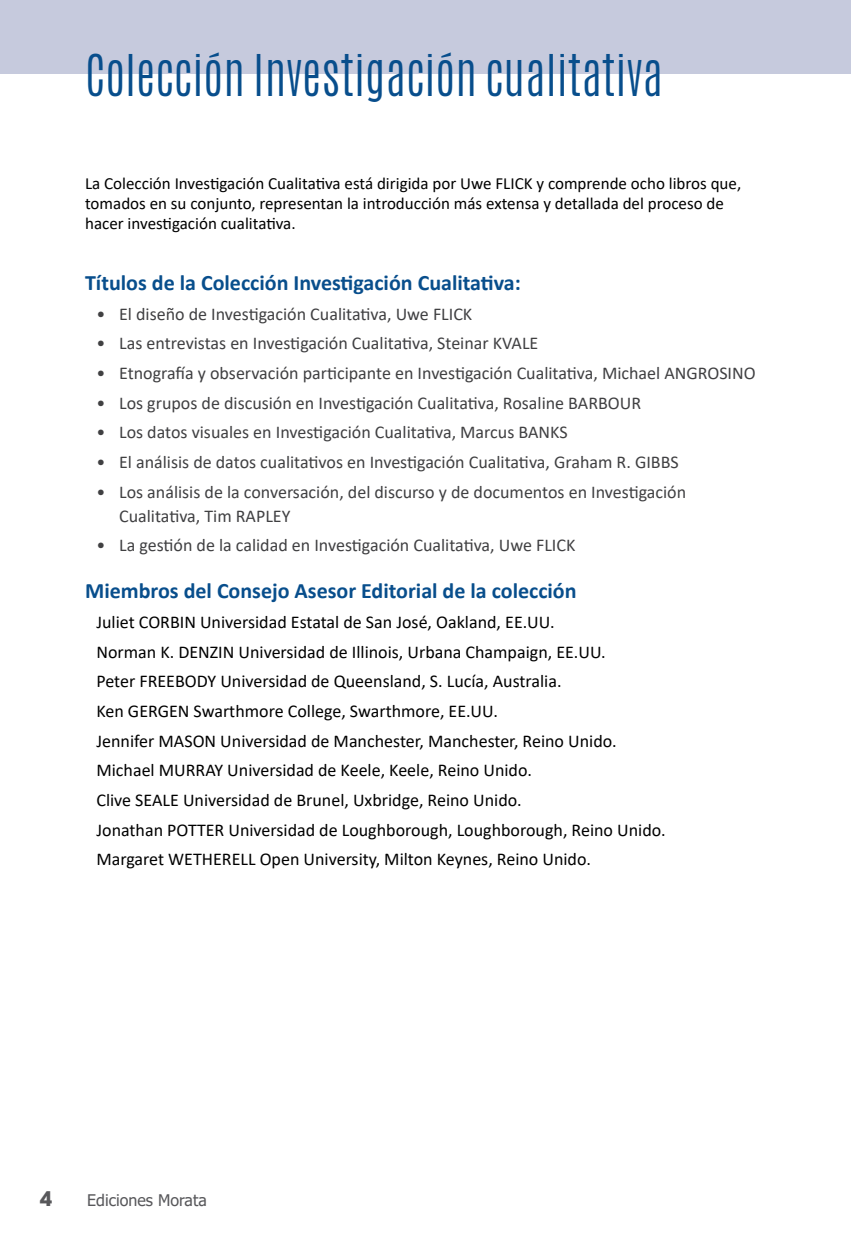
<style>
.page{position:relative;width:851px;height:1248px;background:#fff}
.page>*{position:absolute;margin:0;border:0;box-sizing:border-box;transform-origin:0 0}
.t1{font:300 48px "Antonio";color:#084e8c}
.t2{font:700 22px "Calibri";color:#084e8c}
.t3{font:700 20px "ITC Avant Garde Std";color:#58585b}
.t4{font:18px/24px "Calibri";color:#404042}
.t5{font:18px/29.6px "Calibri";color:#000}
.t6{font:17px/20.4px "Calibri";color:#000}
.t7{font:16px "Tahoma";color:#58585b}
</style>
<div class="page">
<div style="left:0;top:0;width:850px;height:74px;background:#c6cadd"></div>
<h1 class="t1" style="left:85px;top:41px;width:579px">Colección Investigación cualitativa</h1>
<p class="t6" style="left:85px;top:172px;width:657px">La Colección Investigación Cualitativa está dirigida por Uwe FLICK y comprende ocho libros que, tomados en su conjunto, representan la introducción más extensa y detallada del proceso de hacer investigación cualitativa.</p>
<p class="t2" style="left:85px;top:267px;width:437px">Títulos de la Colección Investigación Cualitativa:</p>
<p class="t4" style="left:96px;top:301px;width:377px">• El diseño de Investigación Cualitativa, Uwe FLICK</p>
<p class="t4" style="left:96px;top:331px;width:443px">• Las entrevistas en Investigación Cualitativa, Steinar KVALE</p>
<p class="t4" style="left:96px;top:360px;width:660px">• Etnografía y observación participante en Investigación Cualitativa, Michael ANGROSINO</p>
<p class="t4" style="left:96px;top:390px;width:546px">• Los grupos de discusión en Investigación Cualitativa, Rosaline BARBOUR</p>
<p class="t4" style="left:96px;top:420px;width:472px">• Los datos visuales en Investigación Cualitativa, Marcus BANKS</p>
<p class="t4" style="left:96px;top:449px;width:583px">• El análisis de datos cualitativos en Investigación Cualitativa, Graham R. GIBBS</p>
<p class="t4" style="left:119px;top:479px;width:568px;text-indent:-23px">• Los análisis de la conversación, del discurso y de documentos en Investigación<br>Cualitativa, Tim RAPLEY</p>
<p class="t4" style="left:96px;top:533px;width:480px">• La gestión de la calidad en Investigación Cualitativa, Uwe FLICK</p>
<p class="t2" style="left:85px;top:575px;width:493px">Miembros del Consejo Asesor Editorial de la colección</p>
<p class="t5" style="left:96px;top:606px;width:570px">Juliet CORBIN Universidad Estatal de San José, Oakland, EE.UU.<br>Norman K. DENZIN Universidad de Illinois, Urbana Champaign, EE.UU.<br>Peter FREEBODY Universidad de Queensland, S. Lucía, Australia.<br>Ken GERGEN Swarthmore College, Swarthmore, EE.UU.<br>Jennifer MASON Universidad de Manchester, Manchester, Reino Unido.<br>Michael MURRAY Universidad de Keele, Keele, Reino Unido.<br>Clive SEALE Universidad de Brunel, Uxbridge, Reino Unido.<br>Jonathan POTTER Universidad de Loughborough, Loughborough, Reino Unido.<br>Margaret WETHERELL Open University, Milton Keynes, Reino Unido.</p>
<p class="t3" style="left:40px;top:1185px;width:14px">4</p>
<p class="t7" style="left:87px;top:1189px;width:121px">Ediciones Morata</p>
</div>
